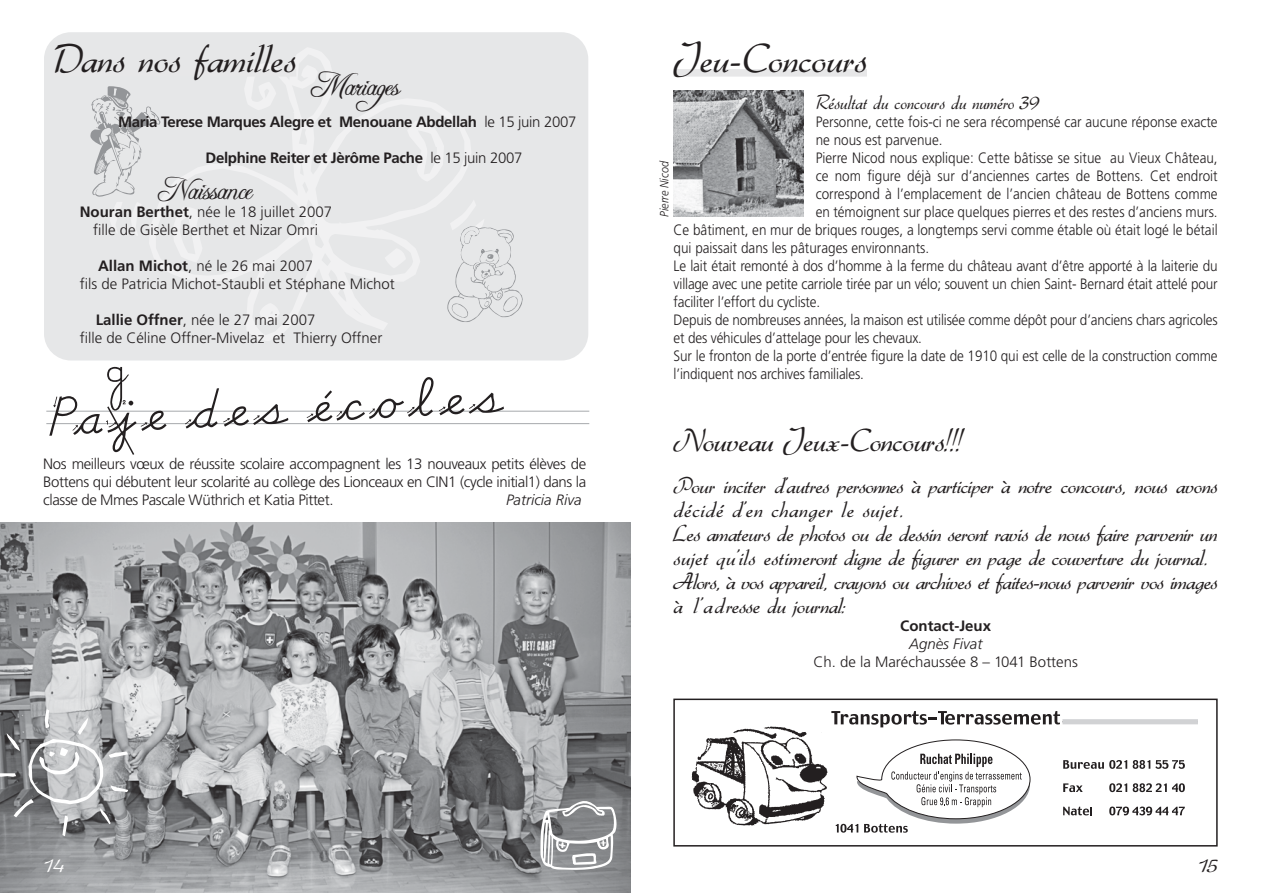
<style>
.page{position:relative;width:1263px;height:893px;background:#fff}
.page>*{position:absolute;margin:0;border:0;box-sizing:border-box;transform-origin:0 0}
.t1{font:65.1px "Tassel";color:#231f20}
.t2{font:60px "School House Cursive B";color:#231f20}
.t3{font:42px "Gabrielle";color:#231f20}
.t4{font:33px "Gabrielle";letter-spacing:-.015em;color:#231f20}
.t5{font:30px "Freebooter Script";letter-spacing:-.025em;color:#231f20}
.t6{font:24px/24px "Gabrielle";letter-spacing:-.02em;color:#231f20}
.t7{font:21px "Gabrielle";color:#231f20;scale:.9 1}
.t8{font:21px "Gabrielle";color:#231f20}
.t9{font:21px "Gabrielle";color:#fff}
.t10{font:300 15px "Frutiger";color:#231f20;scale:.9 1}
.t11{font:300 15px/18px "Frutiger";color:#231f20}
.t12{font:700 15px "Frutiger";letter-spacing:-.02em;color:#231f20}
.t13{font:italic 300 15px "Frutiger";color:#231f20}
.t14{font:700 15px "Frutiger";color:#231f20}
.t15{font:italic 300 12px "Frutiger";color:#231f20;scale:.9 1}
.s1{font-weight:300}
.s2{font-weight:700}
</style>
<div class="page">
<img style="left:0;top:522px;width:631px;height:371px">
<div style="left:673px;top:699px;width:545px;height:147px;border:2px solid #231f20"></div>
<svg style="left:831px;top:711px;width:229px;height:16px"></svg>
<div style="left:1062px;top:719px;width:136px;height:5px;background:#d1d2d4"></div>
<svg style="left:836px;top:740px;width:194px;height:93px"></svg>
<svg style="left:1063px;top:760px;width:64px;height:9px"></svg>
<svg style="left:1133px;top:760px;width:52px;height:9px"></svg>
<svg style="left:1063px;top:783px;width:20px;height:9px"></svg>
<svg style="left:1109px;top:783px;width:18px;height:9px"></svg>
<svg style="left:1133px;top:783px;width:52px;height:9px"></svg>
<svg style="left:1063px;top:807px;width:29px;height:8px"></svg>
<svg style="left:1109px;top:806px;width:76px;height:9px"></svg>
<img style="left:691px;top:726px;width:137px;height:100px">
<hr style="left:46px;top:411px;width:543px;height:1px;background:#a7a9ac">
<hr style="left:46px;top:423px;width:543px;height:1px;background:#a7a9ac">
<svg style="left:106px;top:406px;width:30px;height:49px"></svg>
<svg style="left:540px;top:800px;width:77px;height:70px"></svg>
<div style="left:44px;top:32px;width:544px;height:328px;background:#e6e7e8;border-radius:27px"></div>
<svg style="left:110px;top:48px;width:374px;height:293px"></svg>
<svg style="left:90px;top:86px;width:70px;height:111px"></svg>
<svg style="left:447px;top:226px;width:76px;height:96px"></svg>
<div style="left:52px;top:69px;width:244px;height:8px;background:#e7e7e8"></div>
<div style="left:674px;top:69px;width:193px;height:8px;background:#e7e7e8"></div>
<img style="left:673px;top:91px;width:131px;height:126px">
<svg style="left:0;top:709px;width:128px;height:127px;background:#9d9fa1"></svg>
<h3 class="t3" style="left:52px;top:45px;width:245px">Dans nos familles</h3>
<h3 class="t5" style="left:310px;top:67px;width:99px">Mariages</h3>
<p class="t12" style="left:118px;top:115px;width:460px">Maria Terese Marques Alegre et Menouane Abdellah <span class="s1">le 15 juin 2007</span></p>
<p class="t12" style="left:206px;top:151px;width:318px">Delphine Reiter et Jèrôme Pache <span class="s1">le 15 juin 2007</span></p>
<h3 class="t5" style="left:158px;top:171px;width:97px">Naissance</h3>
<p class="t11" style="left:80px;top:203px;width:254px;text-align:center"><span class="s2">Nouran Berthet</span>, née le 18 juillet 2007 fille de Gisèle Berthet et Nizar Omri</p>
<p class="t11" style="left:80px;top:257px;width:316px;text-indent:18px"><span class="s2">Allan Michot</span>, né le 26 mai 2007<br>fils de Patricia Michot-Staubli et Stéphane Michot</p>
<p class="t11" style="left:80px;top:311px;width:304px;text-indent:16px"><span class="s2">Lallie Offner</span>, née le 27 mai 2007<br>fille de Céline Offner-Mivelaz et Thierry Offner</p>
<h2 class="t2" style="left:44px;top:397px;width:461px;rotate:-3deg">Paje des écoles</h2>
<h1 class="t1" style="left:107px;top:321px;width:23px">g</h1>
<p class="t11" style="left:43px;top:455px;width:544px;text-align:justify">Nos meilleurs vœux de réussite scolaire accompagnent les 13 nouveaux petits élèves de Bottens qui débutent leur scolarité au collège des Lionceaux en CIN1 (cycle initial1) dans la classe de Mmes Pascale Wüthrich et Katia Pittet.</p>
<p class="t13" style="left:506px;top:493px;width:77px">Patricia Riva</p>
<h3 class="t3" style="left:674px;top:45px;width:195px">Jeu-Concours</h3>
<h3 class="t7" style="left:816px;top:95px;width:251px">Résultat du concours du numéro 39</h3>
<p class="t10" style="left:816px;top:115px;width:448px">Personne, cette fois-ci ne sera récompensé car aucune réponse exacte</p>
<p class="t10" style="left:816px;top:133px;width:142px">ne nous est parvenue.</p>
<p class="t10" style="left:816px;top:151px;width:448px">Pierre Nicod nous explique: Cette bâtisse se situe au Vieux Château,</p>
<p class="t10" style="left:816px;top:169px;width:448px">ce nom figure déjà sur d’anciennes cartes de Bottens. Cet endroit</p>
<p class="t10" style="left:816px;top:187px;width:448px">correspond à l’emplacement de l’ancien château de Bottens comme</p>
<p class="t10" style="left:816px;top:205px;width:448px">en témoignent sur place quelques pierres et des restes d’anciens murs.</p>
<p class="t10" style="left:674px;top:223px;width:606px">Ce bâtiment, en mur de briques rouges, a longtemps servi comme étable où était logé le bétail</p>
<p class="t10" style="left:674px;top:241px;width:285px">qui paissait dans les pâturages environnants.</p>
<p class="t10" style="left:674px;top:259px;width:606px">Le lait était remonté à dos d’homme à la ferme du château avant d’être apporté à la laiterie du</p>
<p class="t10" style="left:674px;top:277px;width:606px">village avec une petite carriole tirée par un vélo; souvent un chien Saint- Bernard était attelé pour</p>
<p class="t10" style="left:674px;top:295px;width:164px">faciliter l’effort du cycliste.</p>
<p class="t10" style="left:674px;top:313px;width:606px">Depuis de nombreuses années, la maison est utilisée comme dépôt pour d’anciens chars agricoles</p>
<p class="t10" style="left:674px;top:331px;width:277px">et des véhicules d’attelage pour les chevaux.</p>
<p class="t10" style="left:674px;top:349px;width:606px">Sur le fronton de la porte d’entrée figure la date de 1910 qui est celle de la construction comme</p>
<p class="t10" style="left:674px;top:367px;width:213px">l’indiquent nos archives familiales.</p>
<p class="t15" style="left:659px;top:216px;width:63px;rotate:-90deg">Pierre Nicod</p>
<h3 class="t4" style="left:674px;top:429px;width:290px">Nouveau Jeux-Concours!!!</h3>
<p class="t6" style="left:674px;top:475px;width:546px">Pour inciter d'autres personnes à participer à notre concours, nous avons décidé d’en changer le sujet.<br>Les amateurs de photos ou de dessin seront ravis de nous faire parvenir un sujet qu’ils estimeront digne de figurer en page de couverture du journal.<br>Alors, à vos appareil, crayons ou archives et faites-nous parvenir vos images à l’adresse du journal:</p>
<p class="t14" style="left:900px;top:619px;width:92px">Contact-Jeux</p>
<p class="t13" style="left:909px;top:637px;width:75px">Agnès Fivat</p>
<p class="t11" style="left:813px;top:653px;width:266px">Ch. de la Maréchaussée 8 – 1041 Bottens</p>
<h3 class="t9" style="left:44px;top:858px;width:22px">14</h3>
<h3 class="t8" style="left:1198px;top:858px;width:21px">15</h3>
</div>
